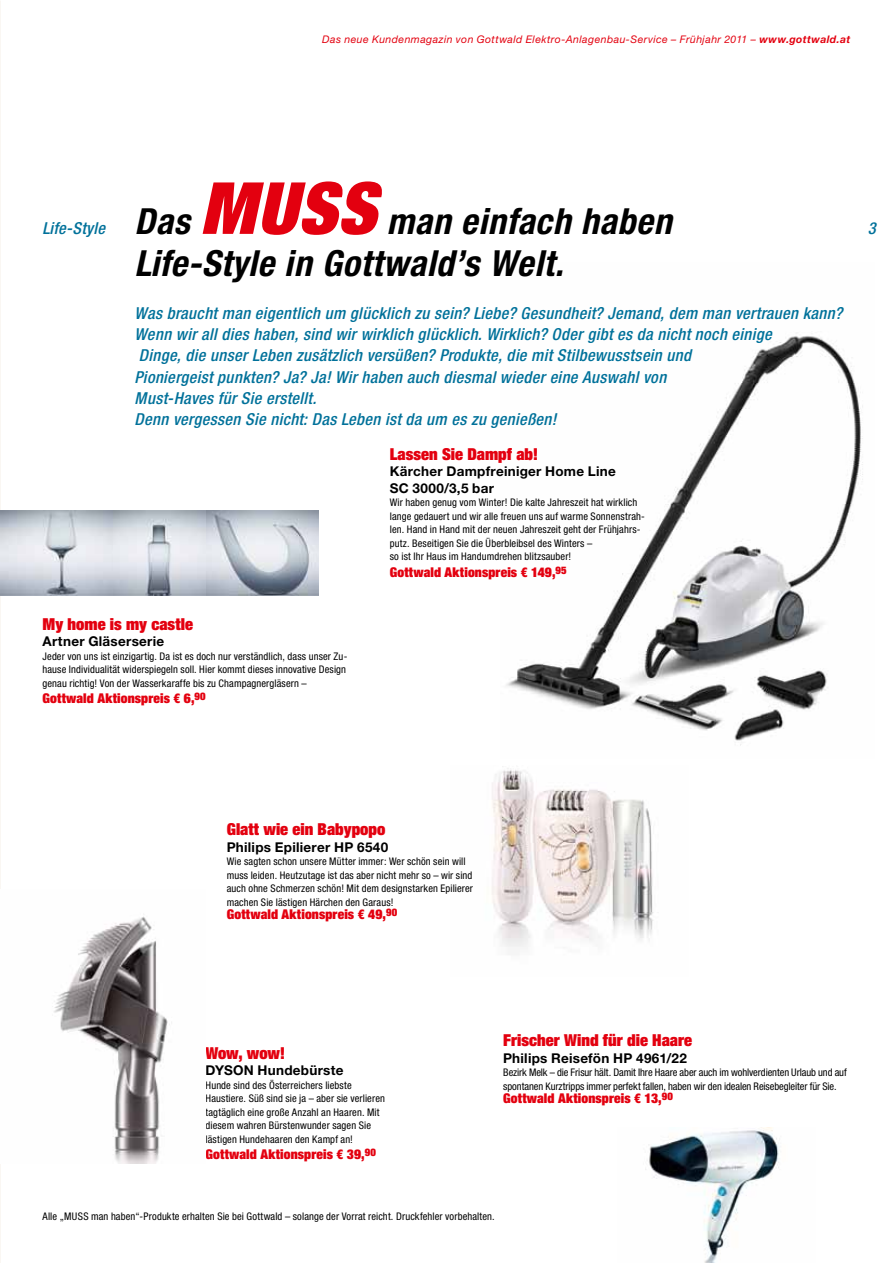
<style>
.page{position:relative;width:893px;height:1263px;background:#fff}
.page>*{position:absolute;margin:0;border:0;box-sizing:border-box;transform-origin:0 0}
.t1{font:italic 700 condensed 36px "Helvetica Neue";letter-spacing:.015em;color:#000}
.t2{font:italic 500 condensed 16.5px/21.3px "Helvetica Neue";letter-spacing:.02em;color:#00719a}
.t3{font:900 expanded 16.5px "Helvetica Neue";color:#e3000f}
.t4{font:900 expanded 13.5px "Helvetica Neue";letter-spacing:.01em;color:#e3000f}
.t5{font:700 13.5px/16.5px "Helvetica Neue";letter-spacing:.02em;color:#000}
.t6{font:condensed 10.5px/13.5px "Helvetica Neue";letter-spacing:.01em;color:#000}
.t7{font:condensed 10.5px/13.5px "Helvetica Neue";letter-spacing:-.01em;color:#000}
.t8{font:italic 10.5px "Helvetica Neue";letter-spacing:.04em;color:#e3000f}
.s1{font-weight:700}
.s2{font-weight:500;font-size:16.5px;color:#00719a}
.s3{font-weight:900;font-stretch:expanded;font-size:72px;color:#e3000f}
</style>
<div class="page">
<img style="left:506px;top:336px;width:357px;height:410px">
<img style="left:54px;top:916px;width:118px;height:247px">
<img style="left:0;top:510px;width:319px;height:85px">
<img style="left:645px;top:1127px;width:134px;height:136px">
<img style="left:492px;top:766px;width:162px;height:181px">
<p class="t8" style="left:322px;top:32px;width:530px">Das neue Kundenmagazin von Gottwald Elektro-Anlagenbau-Service – Frühjahr 2011 – <span class="s1">www.gottwald.at</span></p>
<h1 class="t1" style="left:43px;top:199px;width:631px"><span class="s2">Life-Style</span> Das <span class="s3">MUSS</span> man einfach haben</h1>
<h1 class="t1" style="left:135px;top:242px;width:430px">Life-Style in Gottwald’s Welt.</h1>
<p class="t2" style="left:135px;top:302px;width:709px">Was braucht man eigentlich um glücklich zu sein? Liebe? Gesundheit? Jemand, dem man vertrauen kann?<br>Wenn wir all dies haben, sind wir wirklich glücklich. Wirklich? Oder gibt es da nicht noch einige<br>Dinge, die unser Leben zusätzlich versüßen? Produkte, die mit Stilbewusstsein und<br>Pioniergeist punkten? Ja? Ja! Wir haben auch diesmal wieder eine Auswahl von<br>Must-Haves für Sie erstellt.<br>Denn vergessen Sie nicht: Das Leben ist da um es zu genießen!</p>
<h2 class="t3" style="left:43px;top:613px;width:152px">My home is my castle</h2>
<p class="t5" style="left:43px;top:633px;width:123px">Artner Gläserserie</p>
<p class="t6" style="left:43px;top:649px;width:306px">Jeder von uns ist einzigartig. Da ist es doch nur verständlich, dass unser Zu&shy;hause Individualität widerspiegeln soll. Hier kommt dieses innovative Design genau richtig! Von der Wasserkaraffe bis zu Champagnergläsern –</p>
<p class="t4" style="left:43px;top:690px;width:165px">Gottwald Aktionspreis € 6,<sup>90</sup></p>
<h2 class="t3" style="left:390px;top:443px;width:150px">Lassen Sie Dampf ab!</h2>
<p class="t5" style="left:390px;top:463px;width:228px">Kärcher Dampfreiniger Home Line<br>SC 3000/3,5 bar</p>
<p class="t6" style="left:390px;top:496px;width:257px">Wir haben genug vom Winter! Die kalte Jahreszeit hat wirklich lange gedauert und wir alle freuen uns auf warme Sonnenstrah&shy;len. Hand in Hand mit der neuen Jahreszeit geht der Frühjahrs&shy;putz. Beseitigen Sie die Überbleibsel des Winters –<br>so ist Ihr Haus im Handumdrehen blitzsauber!</p>
<p class="t4" style="left:390px;top:563px;width:178px">Gottwald Aktionspreis € 149,<sup>95</sup></p>
<h2 class="t2" style="left:868px;top:217px;width:9px">3</h2>
<h2 class="t3" style="left:227px;top:818px;width:160px">Glatt wie ein Babypopo</h2>
<p class="t5" style="left:227px;top:838px;width:163px">Philips Epilierer HP 6540</p>
<p class="t6" style="left:227px;top:854px;width:248px">Wie sagten schon unsere Mütter immer: Wer schön sein will muss leiden. Heutzutage ist das aber nicht mehr so – wir sind auch ohne Schmerzen schön! Mit dem designstarken Epilierer machen Sie lästigen Härchen den Garaus!</p>
<p class="t4" style="left:227px;top:905px;width:172px">Gottwald Aktionspreis € 49,<sup>90</sup></p>
<h2 class="t3" style="left:206px;top:1042px;width:81px">Wow, wow!</h2>
<p class="t5" style="left:206px;top:1062px;width:140px">DYSON Hundebürste</p>
<p class="t6" style="left:206px;top:1078px;width:181px">Hunde sind des Österreichers liebste Haustiere. Süß sind sie ja – aber sie verlieren tagtäglich eine große Anzahl an Haaren. Mit diesem wahren Bürstenwunder sagen Sie lästigen Hundehaaren den Kampf an!</p>
<p class="t4" style="left:206px;top:1146px;width:172px">Gottwald Aktionspreis € 39,<sup>90</sup></p>
<h2 class="t3" style="left:503px;top:1029px;width:190px">Frischer Wind für die Haare</h2>
<p class="t5" style="left:503px;top:1049px;width:185px">Philips Reisefön HP 4961/22</p>
<p class="t7" style="left:503px;top:1065px;width:345px">Bezirk Melk – die Frisur hält. Damit Ihre Haare aber auch im wohlverdienten Urlaub und auf spontanen Kurztripps immer perfekt fallen, haben wir den idealen Reisebegleiter für Sie.</p>
<p class="t4" style="left:503px;top:1089px;width:171px">Gottwald Aktionspreis € 13,<sup>90</sup></p>
<p class="t6" style="left:43px;top:1210px;width:454px">Alle „MUSS man haben“-Produkte erhalten Sie bei Gottwald – solange der Vorrat reicht. Druckfehler vorbehalten.</p>
</div>
